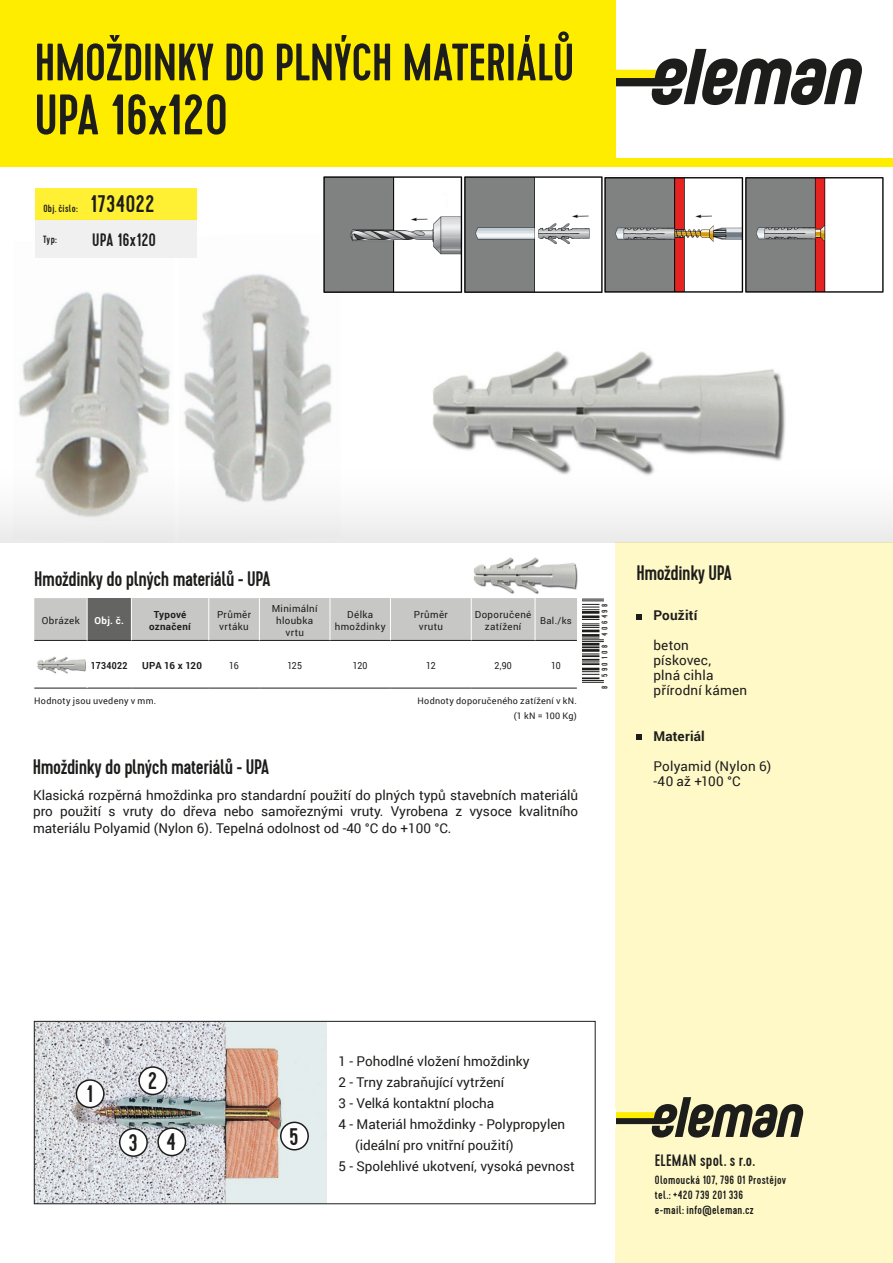
<style>
.page{position:relative;width:893px;height:1263px;background:#fff}
.page>*{position:absolute;margin:0;border:0;box-sizing:border-box;transform-origin:0 0}
.t1{font:500 57px "Cervo";letter-spacing:-.01em;color:#1d1d1b}
.t2{font:500 52.5px "Cervo";letter-spacing:-.01em;color:#1d1d1b}
.UK_Bildlegende_8pt{font:500 24px "Cervo";color:#1d1d1b}
.t3{font:500 21px "Cervo";letter-spacing:-.02em;color:#1d1d1b}
.UK_Bildlegende_8pt-2{font:500 18px "Cervo";color:#1d1d1b}
.popis_vzduch{font:500 16.5px "Cervo";letter-spacing:.015em;color:#1d1d1b}
.UK_Bildlegende_8pt-3{font:13.5px/16.2px "Roboto";color:#1d1d1b;text-align:justify}
.UK_Bildlegende_8pt-4{font:13.5px "Roboto";letter-spacing:.02em;color:#1d1d1b}
.UK_Bildlegende_8pt-5{font:700 13.5px "Roboto";letter-spacing:.015em;color:#1d1d1b}
.popis_vzduch-2{font:500 12px "Cervo";letter-spacing:.025em;color:#1d1d1b}
.UK_Bildlegende_8pt-6{font:500 10.5px "Cervo";letter-spacing:.03em;color:#1d1d1b}
.t4{font:9.75px/12px "Roboto";letter-spacing:.035em;color:#1d1d1b;text-align:center}
.t5{font:700 9.75px "Roboto";letter-spacing:.035em;color:#1d1d1b}
.t6{font:9.75px "Roboto";letter-spacing:.035em;color:#1d1d1b;scale:.9 1}
.t7{font:700 9.75px "Roboto";letter-spacing:.035em;color:#1d1d1b;scale:.9 1}
.t8{font:700 9.75px "Roboto";color:#fff}
.t9{font:9.45px "Roboto";color:#1d1d1b}
.UK_Bildlegende_8pt-7{font:9px "Roboto";letter-spacing:.035em;color:#1d1d1b}
.t10{font:500 8.1px "Cervo";letter-spacing:.32em;color:#1d1d1b}
</style>
<div class="page">
<img style="left:433px;top:351px;width:353px;height:62px">
<img style="left:184px;top:274px;width:148px;height:139px">
<img style="left:18px;top:241px;width:153px;height:172px">
<div style="left:615px;top:542px;width:278px;height:721px;background:#fff9c8"></div>
<div style="left:34px;top:598px;width:225px;height:42px;background:#c7c7c6"></div>
<div style="left:87px;top:598px;width:44px;height:42px;background:#646463"></div>
<div style="left:131px;top:598px;width:78px;height:42px;background:#c7c7c6"></div>
<div style="left:259px;top:598px;width:71px;height:42px;background:#c7c7c6"></div>
<div style="left:330px;top:598px;width:60px;height:42px;background:#c7c7c6"></div>
<div style="left:391px;top:598px;width:144px;height:42px;background:#c7c7c6"></div>
<div style="left:535px;top:598px;width:42px;height:42px;background:#c7c7c6"></div>
<hr style="left:34px;top:640px;width:53px;height:1px;background:#1d1d1b">
<hr style="left:87px;top:640px;width:44px;height:1px;background:#1d1d1b">
<hr style="left:131px;top:640px;width:78px;height:1px;background:#1d1d1b">
<hr style="left:209px;top:640px;width:50px;height:1px;background:#1d1d1b">
<hr style="left:34px;top:688px;width:53px;height:1px;background:#1d1d1b">
<hr style="left:87px;top:688px;width:44px;height:1px;background:#1d1d1b">
<hr style="left:131px;top:688px;width:78px;height:1px;background:#1d1d1b">
<hr style="left:209px;top:688px;width:50px;height:1px;background:#1d1d1b">
<hr style="left:259px;top:640px;width:71px;height:1px;background:#1d1d1b">
<hr style="left:259px;top:688px;width:71px;height:1px;background:#1d1d1b">
<hr style="left:330px;top:640px;width:60px;height:1px;background:#1d1d1b">
<hr style="left:330px;top:688px;width:60px;height:1px;background:#1d1d1b">
<hr style="left:390px;top:640px;width:81px;height:1px;background:#1d1d1b">
<hr style="left:471px;top:640px;width:64px;height:1px;background:#1d1d1b">
<hr style="left:390px;top:688px;width:81px;height:1px;background:#1d1d1b">
<hr style="left:471px;top:688px;width:64px;height:1px;background:#1d1d1b">
<hr style="left:535px;top:640px;width:42px;height:1px;background:#1d1d1b">
<hr style="left:535px;top:688px;width:42px;height:1px;background:#1d1d1b">
<hr style="left:87px;top:598px;width:1px;height:42px;background:#fff">
<hr style="left:131px;top:598px;width:1px;height:42px;background:#fff">
<hr style="left:209px;top:598px;width:1px;height:42px;background:#fff">
<hr style="left:259px;top:598px;width:1px;height:42px;background:#fff">
<hr style="left:330px;top:598px;width:1px;height:42px;background:#fff">
<hr style="left:471px;top:598px;width:1px;height:42px;background:#fff">
<hr style="left:535px;top:598px;width:1px;height:42px;background:#fff">
<svg style="left:615px;top:49px;width:247px;height:56px"></svg>
<div style="left:0;top:0;width:615px;height:167px;background:#ffed00"></div>
<svg style="left:0;top:413px;width:893px;height:129px"></svg>
<svg style="left:615px;top:1097px;width:189px;height:40px"></svg>
<div style="left:0;top:158px;width:893px;height:9px;background:#ffed00"></div>
<svg style="left:582px;top:638px;width:22px;height:45px"></svg>
<hr style="left:582px;top:634px;width:17px;height:3px;background:#1d1d1b">
<svg style="left:582px;top:619px;width:17px;height:13px"></svg>
<hr style="left:582px;top:615px;width:17px;height:3px;background:#1d1d1b">
<hr style="left:582px;top:611px;width:17px;height:3px;background:#1d1d1b">
<svg style="left:582px;top:599px;width:22px;height:11px"></svg>
<div style="left:36px;top:220px;width:161px;height:38px;background:#ededed"></div>
<div style="left:36px;top:188px;width:161px;height:32px;background:#fff033"></div>
<img style="left:36px;top:1023px;width:291px;height:179px">
<div style="left:34px;top:1021px;width:562px;height:183px;border:1px solid #1d1d1b"></div>
<div style="left:76px;top:1080px;width:28px;height:27px;background:#fff;border-radius:50%"></div>
<div style="left:76px;top:1079px;width:29px;height:29px;border:2px solid #1d1d1b;border-radius:50%"></div>
<div style="left:139px;top:1067px;width:28px;height:27px;background:#fff;border-radius:50%"></div>
<div style="left:138px;top:1066px;width:29px;height:29px;border:2px solid #1d1d1b;border-radius:50%"></div>
<div style="left:158px;top:1128px;width:27px;height:27px;background:#fff;border-radius:50%"></div>
<div style="left:157px;top:1127px;width:29px;height:29px;border:2px solid #1d1d1b;border-radius:50%"></div>
<div style="left:281px;top:1122px;width:27px;height:28px;background:#fff;border-radius:50%"></div>
<div style="left:280px;top:1121px;width:29px;height:29px;border:2px solid #1d1d1b;border-radius:50%"></div>
<div style="left:120px;top:1129px;width:27px;height:27px;background:#fff;border-radius:50%"></div>
<div style="left:119px;top:1128px;width:29px;height:29px;border:2px solid #1d1d1b;border-radius:50%"></div>
<img style="left:37px;top:656px;width:49px;height:18px">
<img style="left:322px;top:176px;width:562px;height:118px">
<img style="left:473px;top:557px;width:105px;height:37px">
<svg style="left:636px;top:614px;width:5px;height:5px"></svg>
<svg style="left:636px;top:734px;width:5px;height:6px"></svg>
<p class="t2" style="left:34px;top:31px;width:541px">HMOŽDINKY DO PLNÝCH MATERIÁLŮ</p>
<p class="t1" style="left:34px;top:81px;width:195px">UPA 16x120</p>
<p class="UK_Bildlegende_8pt-6" style="left:43px;top:203px;width:36px">Obj. číslo:</p>
<p class="UK_Bildlegende_8pt" style="left:91px;top:190px;width:66px">1734022</p>
<p class="UK_Bildlegende_8pt-6" style="left:43px;top:233px;width:15px">Typ:</p>
<p class="UK_Bildlegende_8pt-2" style="left:92px;top:229px;width:65px">UPA 16x120</p>
<p class="t3" style="left:34px;top:566px;width:238px">Hmoždinky do plných materiálů - UPA</p>
<p class="t3" style="left:636px;top:561px;width:97px">Hmoždinky UPA</p>
<p class="UK_Bildlegende_8pt-5" style="left:653px;top:606px;width:46px">Použití</p>
<p class="UK_Bildlegende_8pt-3" style="left:653px;top:637px;width:37px">beton</p>
<p class="UK_Bildlegende_8pt-3" style="left:653px;top:652px;width:59px">pískovec,</p>
<p class="UK_Bildlegende_8pt-3" style="left:653px;top:667px;width:62px">plná cihla</p>
<p class="UK_Bildlegende_8pt-4" style="left:653px;top:681px;width:95px">přírodní kámen</p>
<p class="UK_Bildlegende_8pt-5" style="left:653px;top:726px;width:53px">Materiál</p>
<p class="UK_Bildlegende_8pt-4" style="left:653px;top:756px;width:119px">Polyamid (Nylon 6)</p>
<p class="UK_Bildlegende_8pt-3" style="left:653px;top:772px;width:89px">-40 až +100 °C</p>
<p class="t10" style="left:600px;top:689px;width:87px;rotate:-90deg">8 590108 406498</p>
<p class="t4" style="left:272px;top:602px;width:47px">Minimální</p>
<p class="t4" style="left:276px;top:614px;width:39px">hloubka</p>
<p class="t4" style="left:285px;top:626px;width:20px">vrtu</p>
<p class="t4" style="left:217px;top:608px;width:36px">Průměr</p>
<p class="t4" style="left:219px;top:620px;width:31px">vrtáku</p>
<p class="t4" style="left:414px;top:608px;width:36px">Průměr</p>
<p class="t4" style="left:419px;top:620px;width:26px">vrutu</p>
<p class="t4" style="left:347px;top:608px;width:27px">Délka</p>
<p class="t4" style="left:335px;top:620px;width:52px">hmoždinky</p>
<p class="t4" style="left:475px;top:608px;width:58px">Doporučené zatížení</p>
<p class="t9" style="left:540px;top:614px;width:33px">Bal./ks</p>
<p class="t5" style="left:154px;top:608px;width:34px">Typové</p>
<p class="t5" style="left:149px;top:620px;width:43px">označení</p>
<p class="t4" style="left:42px;top:614px;width:39px">Obrázek</p>
<p class="t8" style="left:95px;top:614px;width:31px">Obj. č.</p>
<p class="t7" style="left:91px;top:659px;width:42px">1734022</p>
<p class="t5" style="left:142px;top:659px;width:62px">UPA 16 x 120</p>
<p class="t6" style="left:229px;top:659px;width:12px">16</p>
<p class="t6" style="left:287px;top:659px;width:18px">125</p>
<p class="t6" style="left:353px;top:659px;width:18px">120</p>
<p class="t6" style="left:426px;top:659px;width:12px">12</p>
<p class="t6" style="left:494px;top:659px;width:21px">2,90</p>
<p class="t6" style="left:551px;top:659px;width:12px">10</p>
<p class="UK_Bildlegende_8pt-7" style="left:34px;top:695px;width:124px">Hodnoty jsou uvedeny v mm.</p>
<p class="UK_Bildlegende_8pt-7" style="left:418px;top:695px;width:161px">Hodnoty doporučeného zatížení v kN.</p>
<p class="UK_Bildlegende_8pt-7" style="left:514px;top:710px;width:65px">(1 kN = 100 Kg)</p>
<p class="t3" style="left:33px;top:754px;width:238px">Hmoždinky do plných materiálů - UPA</p>
<p class="UK_Bildlegende_8pt-3" style="left:33px;top:787px;width:547px">Klasická rozpěrná hmoždinka pro standardní použití do plných typů stavebních materiálů pro použití s vruty do dřeva nebo samořeznými vruty. Vyrobena z vysoce kvalitního materiálu Polyamid (Nylon 6). Tepelná odolnost od -40 °C do +100 °C.</p>
<p class="UK_Bildlegende_8pt" style="left:86px;top:1080px;width:8px">1</p>
<p class="UK_Bildlegende_8pt" style="left:148px;top:1067px;width:11px">2</p>
<p class="UK_Bildlegende_8pt" style="left:128px;top:1128px;width:11px">3</p>
<p class="UK_Bildlegende_8pt" style="left:167px;top:1128px;width:11px">4</p>
<p class="UK_Bildlegende_8pt" style="left:289px;top:1122px;width:11px">5</p>
<p class="UK_Bildlegende_8pt-3" style="left:338px;top:1053px;width:193px">1 - Pohodlné vložení hmoždinky</p>
<p class="UK_Bildlegende_8pt-3" style="left:338px;top:1074px;width:167px">2 - Trny zabraňující vytržení</p>
<p class="UK_Bildlegende_8pt-3" style="left:338px;top:1095px;width:157px">3 - Velká kontaktní plocha</p>
<p class="UK_Bildlegende_8pt-3" style="left:338px;top:1116px;width:228px">4 - Materiál hmoždinky - Polypropylen</p>
<p class="UK_Bildlegende_8pt-3" style="left:355px;top:1137px;width:160px">(ideální pro vnitřní použití)</p>
<p class="UK_Bildlegende_8pt-3" style="left:338px;top:1158px;width:238px">5 - Spolehlivé ukotvení, vysoká pevnost</p>
<p class="popis_vzduch" style="left:655px;top:1150px;width:102px">ELEMAN spol. s r.o.</p>
<p class="popis_vzduch-2" style="left:655px;top:1172px;width:133px">Olomoucká 107, 796 01 Prostějov</p>
<p class="popis_vzduch-2" style="left:655px;top:1187px;width:90px">tel.: +420 739 201 336</p>
<p class="popis_vzduch-2" style="left:655px;top:1202px;width:100px">e-mail: info@eleman.cz</p>
</div>
